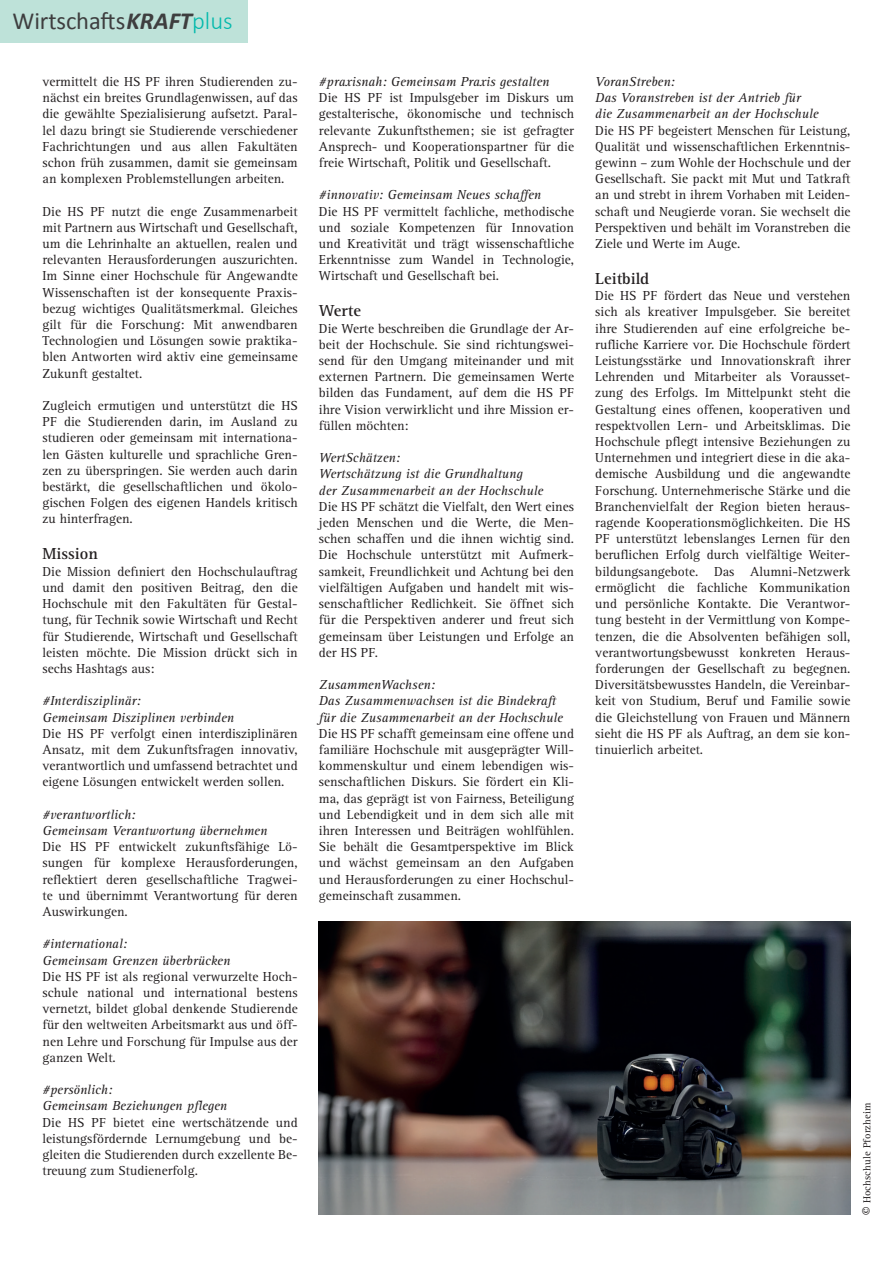
<style>
.page{position:relative;width:893px;height:1263px;background:#fff}
.page>*{position:absolute;margin:0;border:0;box-sizing:border-box;transform-origin:0 0}
.t1{font:24.6px "Calibri";letter-spacing:-.005em;color:#3e3e3f}
.t2{font:700 16.5px "Rotis Serif";color:#231f20}
.t3{font:13.5px/16.2px "Rotis Serif";color:#231f20;text-align:justify}
.t4{font:italic 13.5px/16.2px "Rotis Serif";color:#231f20}
.t5{font:10.5px "Rotis Serif";letter-spacing:.01em;color:#231f20}
.s1{font-weight:700;font-style:italic}
.s2{font-weight:300;color:#03b9ac}
.s3{font-size:16.5px}
</style>
<div class="page">
<div style="left:0;top:0;width:248px;height:43px;background:#bee2d9"></div>
<img style="left:319px;top:921px;width:531px;height:294px">
<h1 class="t1" style="left:13px;top:3px;width:222px">Wirtschafts<span class="s1">KRAFT</span><span class="s2">plus</span></h1>
<p class="t3" style="left:43px;top:74px;width:257px">vermittelt die HS PF ihren Studierenden zu&shy;nächst ein breites Grundlagenwissen, auf das die gewählte Spezialisierung aufsetzt. Paral&shy;lel dazu bringt sie Studierende verschiedener Fachrichtungen und aus allen Fakultäten schon früh zusammen, damit sie gemeinsam an komplexen Problemstellungen arbeiten.</p>
<p class="t3" style="left:43px;top:203px;width:257px">Die HS PF nutzt die enge Zusammenarbeit mit Partnern aus Wirtschaft und Gesellschaft, um die Lehrinhalte an aktuellen, realen und relevanten Herausforderungen auszurichten.<br>Im Sinne einer Hochschule für Angewandte Wissenschaften ist der konsequente Praxis&shy;bezug wichtiges Qualitätsmerkmal. Gleiches gilt für die Forschung: Mit anwendbaren Technologien und Lösungen sowie praktika&shy;blen Antworten wird aktiv eine gemeinsame Zukunft gestaltet.</p>
<p class="t3" style="left:43px;top:398px;width:257px">Zugleich ermutigen und unterstützt die HS PF die Studierenden darin, im Ausland zu studieren oder gemeinsam mit internationa&shy;len Gästen kulturelle und sprachliche Gren&shy;zen zu überspringen. Sie werden auch darin bestärkt, die gesellschaftlichen und ökolo&shy;gischen Folgen des eigenen Handels kritisch zu hinterfragen.</p>
<p class="t2" style="left:43px;top:544px;width:57px">Mission</p>
<p class="t3" style="left:43px;top:563px;width:257px">Die Mission definiert den Hochschulauftrag und damit den positiven Beitrag, den die Hochschule mit den Fakultäten für Gestal&shy;tung, für Technik sowie Wirtschaft und Recht für Studierende, Wirtschaft und Gesellschaft leisten möchte. Die Mission drückt sich in sechs Hashtags aus:</p>
<p class="t4" style="left:43px;top:693px;width:193px">#Interdisziplinär:<br>Gemeinsam Disziplinen verbinden</p>
<p class="t3" style="left:43px;top:725px;width:257px">Die HS PF verfolgt einen interdisziplinären Ansatz, mit dem Zukunftsfragen innovativ, verantwortlich und umfassend betrachtet und eigene Lösungen entwickelt werden sollen.</p>
<p class="t4" style="left:43px;top:807px;width:226px">#verantwortlich:<br>Gemeinsam Verantwortung übernehmen</p>
<p class="t3" style="left:43px;top:839px;width:257px">Die HS PF entwickelt zukunftsfähige Lö&shy;sungen für komplexe Herausforderungen, reflektiert deren gesellschaftliche Tragwei&shy;te und übernimmt Verantwortung für deren Auswirkungen.</p>
<p class="t4" style="left:43px;top:936px;width:189px">#international:<br>Gemeinsam Grenzen überbrücken</p>
<p class="t3" style="left:43px;top:968px;width:257px">Die HS PF ist als regional verwurzelte Hoch&shy;schule national und international bestens vernetzt, bildet global denkende Studierende für den weltweiten Arbeitsmarkt aus und öff&shy;nen Lehre und Forschung für Impulse aus der ganzen Welt.</p>
<p class="t4" style="left:43px;top:1082px;width:186px">#persönlich:<br>Gemeinsam Beziehungen pflegen</p>
<p class="t3" style="left:43px;top:1114px;width:257px">Die HS PF bietet eine wertschätzende und leistungsfördernde Lernumgebung und be&shy;gleiten die Studierenden durch exzellente Be&shy;treuung zum Studienerfolg.</p>
<p class="t4" style="left:319px;top:74px;width:232px">#praxisnah: Gemeinsam Praxis gestalten</p>
<p class="t3" style="left:319px;top:90px;width:257px">Die HS PF ist Impulsgeber im Diskurs um gestalterische, ökonomische und technisch relevante Zukunftsthemen; sie ist gefragter Ansprech- und Kooperationspartner für die freie Wirtschaft, Politik und Gesellschaft.</p>
<p class="t4" style="left:319px;top:187px;width:224px">#innovativ: Gemeinsam Neues schaffen</p>
<p class="t3" style="left:319px;top:203px;width:257px">Die HS PF vermittelt fachliche, methodische und soziale Kompetenzen für Innovation und Kreativität und trägt wissenschaftliche Erkenntnisse zum Wandel in Technologie, Wirtschaft und Gesellschaft bei.</p>
<p class="t2" style="left:319px;top:301px;width:44px">Werte</p>
<p class="t3" style="left:319px;top:320px;width:257px">Die Werte beschreiben die Grundlage der Ar&shy;beit der Hochschule. Sie sind richtungswei&shy;send für den Umgang miteinander und mit externen Partnern. Die gemeinsamen Werte bilden das Fundament, auf dem die HS PF ihre Vision verwirklicht und ihre Mission er&shy;füllen möchten:</p>
<p class="t4" style="left:319px;top:450px;width:226px">WertSchätzen:<br>Wertschätzung ist die Grundhaltung der Zusammenarbeit an der Hochschule</p>
<p class="t3" style="left:319px;top:499px;width:257px">Die HS PF schätzt die Vielfalt, den Wert eines jeden Menschen und die Werte, die Men&shy;schen schaffen und die ihnen wichtig sind.<br>Die Hochschule unterstützt mit Aufmerk&shy;samkeit, Freundlichkeit und Achtung bei den vielfältigen Aufgaben und handelt mit wis&shy;senschaftlicher Redlichkeit. Sie öffnet sich für die Perspektiven anderer und freut sich gemeinsam über Leistungen und Erfolge an der HS PF.</p>
<p class="t4" style="left:319px;top:677px;width:245px">ZusammenWachsen:<br>Das Zusammenwachsen ist die Bindekraft für die Zusammenarbeit an der Hochschule</p>
<p class="t3" style="left:319px;top:725px;width:257px">Die HS PF schafft gemeinsam eine offene und familiäre Hochschule mit ausgeprägter Will&shy;kommenskultur und einem lebendigen wis&shy;senschaftlichen Diskurs. Sie fördert ein Kli&shy;ma, das geprägt ist von Fairness, Beteiligung und Lebendigkeit und in dem sich alle mit ihren Interessen und Beiträgen wohlfühlen.<br>Sie behält die Gesamtperspektive im Blick und wächst gemeinsam an den Aufgaben und Herausforderungen zu einer Hochschul&shy;gemeinschaft zusammen.</p>
<p class="t4" style="left:595px;top:74px;width:225px">VoranStreben:<br>Das Voranstreben ist der Antrieb für die Zusammenarbeit an der Hochschule</p>
<p class="t3" style="left:595px;top:122px;width:257px">Die HS PF begeistert Menschen für Leistung, Qualität und wissenschaftlichen Erkenntnis&shy;gewinn – zum Wohle der Hochschule und der Gesellschaft. Sie packt mit Mut und Tatkraft an und strebt in ihrem Vorhaben mit Leiden&shy;schaft und Neugierde voran. Sie wechselt die Perspektiven und behält im Voranstreben die Ziele und Werte im Auge.</p>
<p class="t2" style="left:595px;top:269px;width:55px">Leitbild</p>
<p class="t3" style="left:595px;top:288px;width:257px">Die HS PF fördert das Neue und verstehen sich als kreativer Impulsgeber. Sie bereitet ihre Studierenden auf eine erfolgreiche be&shy;rufliche Karriere vor. Die Hochschule fördert Leistungsstärke und Innovationskraft ihrer Lehrenden und Mitarbeiter als Vorausset&shy;zung des Erfolgs. Im Mittelpunkt steht die Gestaltung eines offenen, kooperativen und respektvollen Lern- und Arbeitsklimas. Die Hochschule pflegt intensive Beziehungen zu Unternehmen und integriert diese in die aka&shy;demische Ausbildung und die angewandte Forschung. Unternehmerische Stärke und die Branchenvielfalt der Region bieten heraus&shy;ragende Kooperationsmöglichkeiten. Die HS PF unterstützt lebenslanges Lernen für den beruflichen Erfolg durch vielfältige Weiter&shy;bildungsangebote. Das Alumni-Netzwerk ermöglicht die fachliche Kommunikation und persönliche Kontakte. Die Verantwor&shy;tung besteht in der Vermittlung von Kompe&shy;tenzen, die die Absolventen befähigen soll, verantwortungsbewusst konkreten Heraus&shy;forderungen der Gesellschaft zu begegnen.<br>Diversitätsbewusstes Handeln, die Vereinbar&shy;keit von Studium, Beruf und Familie sowie die Gleichstellung von Frauen und Männern sieht die HS PF als Auftrag, an dem sie kon&shy;tinuierlich arbeitet.</p>
<p class="t5" style="left:861px;top:1215px;width:113px;rotate:-90deg"><span class="s3">©</span> Hochschule Pforzheim</p>
</div>
